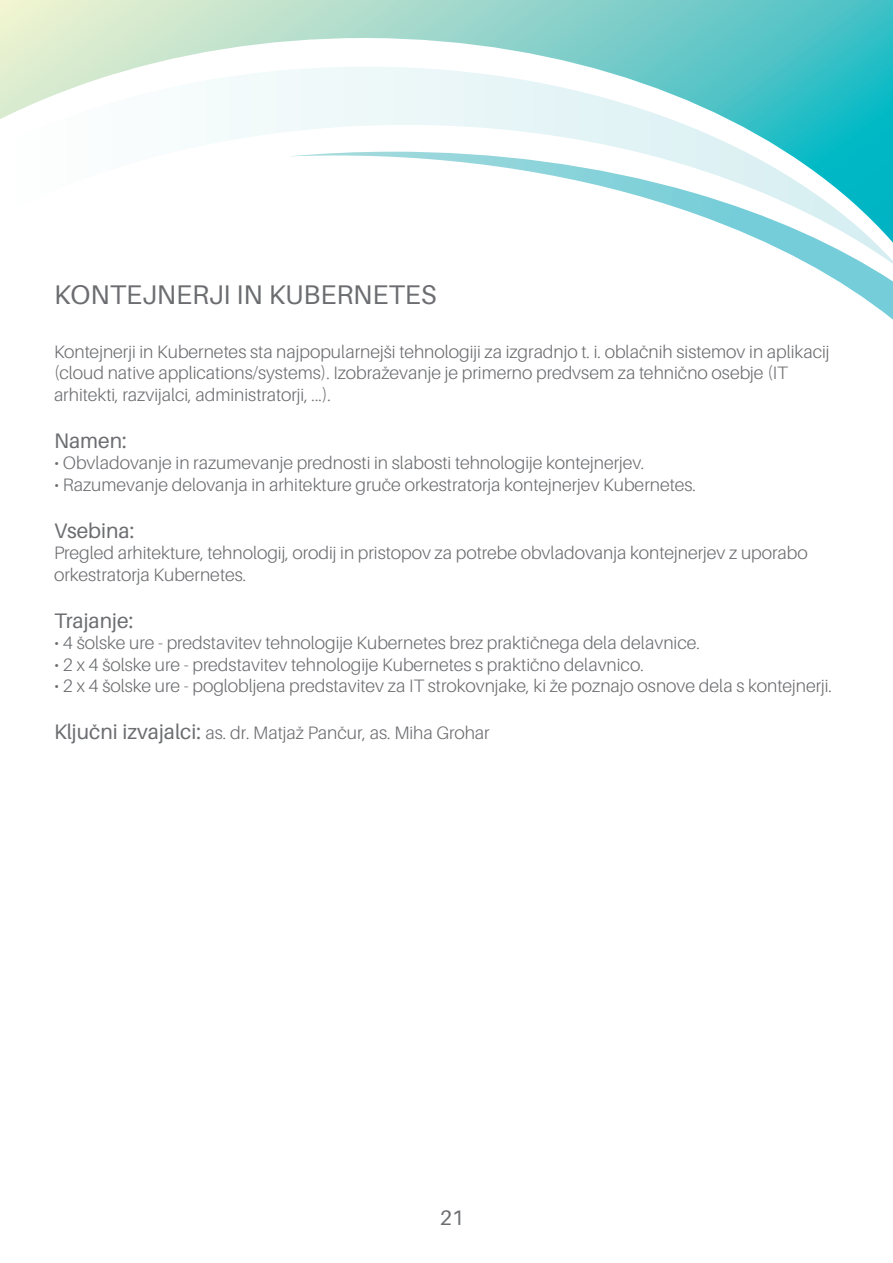
<style>
.page{position:relative;width:893px;height:1263px;background:#fff}
.page>*{position:absolute;margin:0;border:0;box-sizing:border-box;transform-origin:0 0}
.t1{font:27px "Aileron";color:#6c6d70}
.t2{font:21px "Aileron";color:#6c6d70}
.t3{font:300 18px/21.6px "Aileron";color:#6c6d70}
.s1{font-weight:400;font-size:21px}
</style>
<div class="page">
<svg style="left:0;top:0;width:893px;height:119px;background:#a6dcd2"></svg>
<svg style="left:2px;top:67px;width:891px;height:85px"></svg>
<svg style="left:290px;top:152px;width:603px;height:168px"></svg>
<p class="t1" style="left:54px;top:279px;width:384px">KONTEJNERJI IN KUBERNETES</p>
<p class="t3" style="left:54px;top:341px;width:777px">Kontejnerji in Kubernetes sta najpopularnejši tehnologiji za izgradnjo t. i. oblačnih sistemov in aplikacij (cloud native applications/systems). Izobraževanje je primerno predvsem za tehnično osebje (IT arhitekti, razvijalci, administratorji, ...).</p>
<p class="t2" style="left:54px;top:429px;width:74px">Namen:</p>
<p class="t3" style="left:54px;top:452px;width:592px">• Obvladovanje in razumevanje prednosti in slabosti tehnologije kontejnerjev.</p>
<p class="t3" style="left:54px;top:474px;width:643px">• Razumevanje delovanja in arhitekture gruče orkestratorja kontejnerjev Kubernetes.</p>
<p class="t2" style="left:54px;top:519px;width:82px">Vsebina:</p>
<p class="t3" style="left:54px;top:542px;width:755px">Pregled arhitekture, tehnologij, orodij in pristopov za potrebe obvladovanja kontejnerjev z uporabo orkestratorja Kubernetes.</p>
<p class="t2" style="left:54px;top:609px;width:81px">Trajanje:</p>
<p class="t3" style="left:54px;top:632px;width:647px">• 4 šolske ure - predstavitev tehnologije Kubernetes brez praktičnega dela delavnice.</p>
<p class="t3" style="left:54px;top:654px;width:591px">• 2 x 4 šolske ure - predstavitev tehnologije Kubernetes s praktično delavnico.</p>
<p class="t3" style="left:54px;top:675px;width:780px">• 2 x 4 šolske ure - poglobljena predstavitev za IT strokovnjake, ki že poznajo osnove dela s kontejnerji.</p>
<p class="t3" style="left:54px;top:722px;width:437px"><span class="s1">Ključni izvajalci:</span> as. dr. Matjaž Pančur, as. Miha Grohar</p>
<p class="t2" style="left:440px;top:1206px;width:26px">21</p>
</div>
